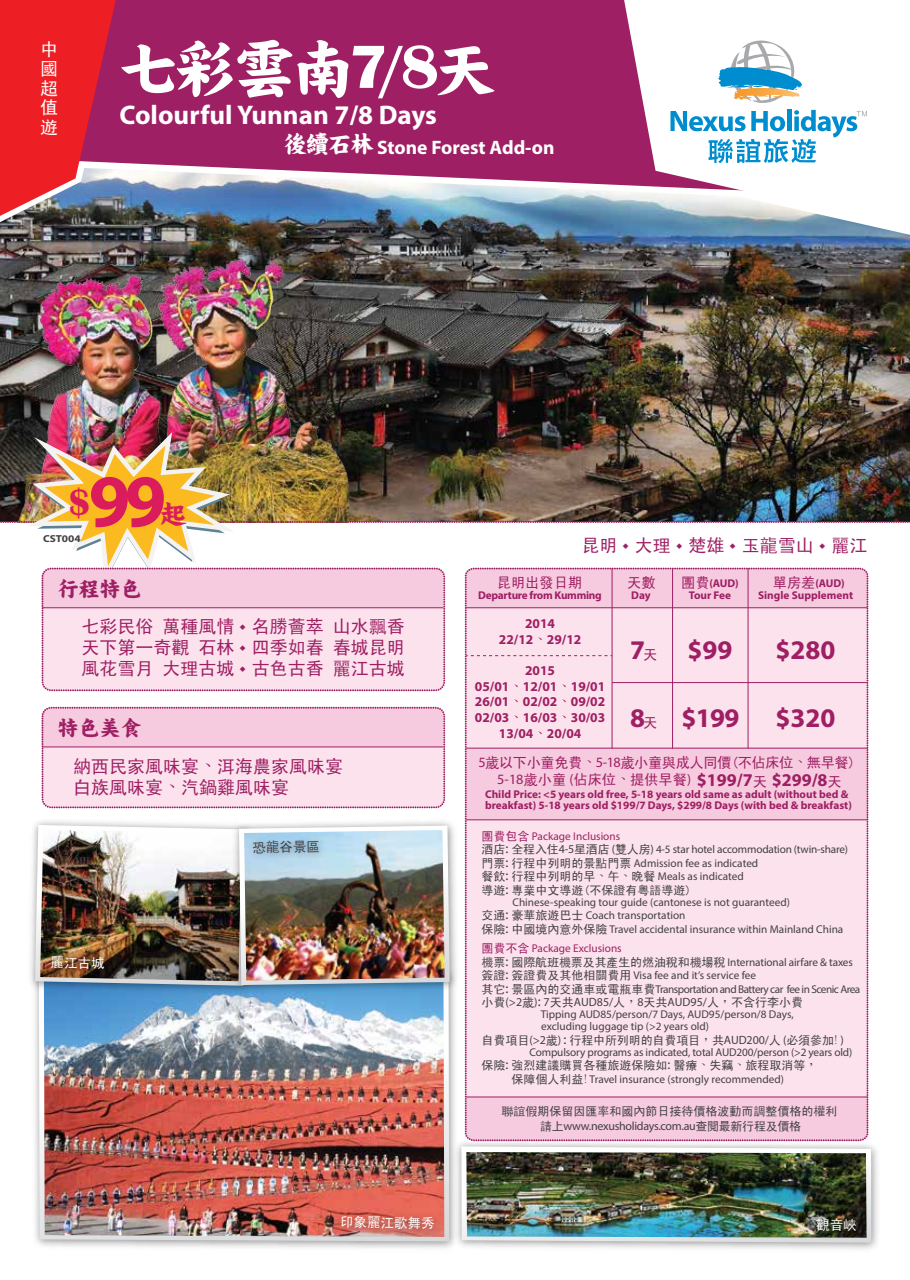
<style>
.page{position:relative;width:910px;height:1280px;background:#fff}
.page>*{position:absolute;margin:0;border:0;box-sizing:border-box;transform-origin:0 0}
.t1{font:700 75px "Myriad Pro";color:#da1c5c}
.t2{font:63px "DF Kai W14 WIN BF";color:#fff}
.t3{font:700 27px "Myriad Pro";color:#fff}
.t4{font:700 27px "Myriad Pro";color:#9e1f63}
.t5{font:27px "DF Kai W14 WIN BF";color:#da1c5c}
.t6{font:21px "DF Kai W14 WIN BF";color:#9e1f63}
.t7{font:700 19.5px "Myriad Pro";color:#fff}
.t8{font:18px/21px "winman tun 90001";color:#9e1f63}
.t9{font:18px/19.5px "winman tun 90001";color:#fff;text-align:justify}
.t10{font:14.25px/16.2px "winman tun 90001";letter-spacing:-.03em;color:#9e1f63;text-align:center}
.t11{font:700 13.5px/15.8px "Myriad Pro";color:#9e1f63;text-align:center}
.t12{font:13.5px "winman tun 90001";color:#fff}
.t13{font:13.5px "winman tun 90001";color:#414042}
.t14{font:12px "winman tun 90001";color:#414042}
.t15{font:12px "Myriad Pro";color:#414042}
.t16{font:12px "Myriad Pro";letter-spacing:-.025em;color:#414042}
.t17{font:11.25px/13.5px "Myriad Pro";color:#414042}
.t18{font:700 11.25px/11.2px "Myriad Pro";color:#9e1f63}
.t19{font:700 11.25px "Myriad Pro";letter-spacing:-.025em;color:#9e1f63}
.t20{font:700 10.2px "Myriad Pro";color:#414042;scale:1.11 1}
.s1{font-family:"Britannic";font-weight:700}
.s2{font-family:"Adobe Ming Std";font-weight:300}
.s3{font-family:"winman tun 90001";font-weight:400;font-size:14.25px}
.s4{font-family:"Myriad Pro"}
.s5{font-family:"Myriad Pro";font-weight:700;font-size:18px}
.s6{font-family:"winman tun 90001";font-size:12px;color:#9e1f63}
.s7{color:#9e1f63}
.s8{font-family:"winman tun 90001";font-size:12px}
.s9{font-size:14.25px}
.s10{font-size:12px}
.s11{font-family:"Adobe Ming Std";font-weight:300;font-size:12px}
.s12{font-family:"Myriad Pro";font-size:14.25px}
.s13{font-family:"winman tun 90001"}
</style>
<div class="page">
<img style="left:0;top:231px;width:910px;height:195px">
<img style="left:17px;top:259px;width:335px;height:167px">
<svg style="left:612px;top:231px;width:298px;height:8px;background:#537fab"></svg>
<img style="left:0;top:191px;width:621px;height:40px">
<svg style="left:119px;top:0;width:502px;height:191px;background:#a3306e"></svg>
<svg style="left:621px;top:0;width:289px;height:233px"></svg>
<svg style="left:0;top:0;width:119px;height:224px;background:#cf3240"></svg>
<svg style="left:670px;top:38px;width:197px;height:125px"></svg>
<img style="left:0;top:426px;width:910px;height:817px">
<h3 class="t9" style="left:40px;top:40px;width:19px">中國超值遊</h3>
<h2 class="t2" style="left:116px;top:37px;width:383px">七彩雲南<span class="s1">7/8</span>天</h2>
<h3 class="t3" style="left:119px;top:97px;width:319px">Colourful Yunnan 7/8 Days</h3>
<h3 class="t7" style="left:283px;top:135px;width:273px"><sup>後續石林</sup>Stone Forest Add-on</h3>
<h1 class="t1" style="left:68px;top:452px;width:100px"><sup>$</sup>99</h1>
<h3 class="t5" style="left:160px;top:500px;width:28px">起</h3>
<p class="t20" style="left:43px;top:532px;width:35px">CST004</p>
<h3 class="t6" style="left:57px;top:578px;width:86px">行程特色</h3>
<h3 class="t8" style="left:81px;top:617px;width:325px;text-align:justify">七彩民俗 萬種風情 名勝薈萃 山水飄香天下第一奇觀 石林 四季如春 春城昆明風花雪月 大理古城 古色古香 麗江古城</h3>
<h3 class="t6" style="left:57px;top:717px;width:85px">特色美食</h3>
<h3 class="t8" style="left:73px;top:756px;width:271px">納西民家風味宴<span class="s2">、</span>洱海農家風味宴白族風味宴<span class="s2">、</span>汽鍋雞風味宴</h3>
<p class="t12" style="left:51px;top:955px;width:55px;rotate:1deg">麗江古城</p>
<p class="t13" style="left:252px;top:841px;width:69px;rotate:-1deg">恐龍谷景區</p>
<p class="t12" style="left:340px;top:1215px;width:96px;rotate:1deg">印象麗江歌舞秀</p>
<h3 class="t8" style="left:581px;top:535px;width:287px">昆明 大理 楚雄 玉龍雪山 麗江</h3>
<p class="t10" style="left:497px;top:575px;width:87px">昆明出發日期</p>
<p class="t19" style="left:478px;top:588px;width:125px">Departure from Kumming</p>
<p class="t11" style="left:499px;top:615px;width:84px">2014<br>22/12<span class="s2">、</span>29/12</p>
<p class="t11" style="left:475px;top:662px;width:132px">2015<br>05/01<span class="s2">、</span>12/01<span class="s2">、</span>19/01<br>26/01<span class="s2">、</span>02/02<span class="s2">、</span>09/02<br>02/03<span class="s2">、</span>16/03<span class="s2">、</span>30/03<br>13/04<span class="s2">、</span>20/04</p>
<p class="t10" style="left:627px;top:575px;width:30px">天數</p>
<p class="t18" style="left:631px;top:589px;width:21px">Day</p>
<p class="t18" style="left:681px;top:578px;width:59px"><span class="s3">團費</span>(AUD)</p>
<p class="t18" style="left:773px;top:578px;width:73px"><span class="s3">單房差</span>(AUD)</p>
<p class="t18" style="left:689px;top:589px;width:44px">Tour Fee</p>
<p class="t18" style="left:758px;top:589px;width:97px">Single Supplement</p>
<h3 class="t4" style="left:630px;top:632px;width:104px">7<span class="s3">天</span> $99</h3>
<h3 class="t4" style="left:776px;top:632px;width:61px">$280</h3>
<h3 class="t4" style="left:630px;top:701px;width:111px">8<span class="s3">天</span> $199</h3>
<h3 class="t4" style="left:776px;top:701px;width:61px">$320</h3>
<p class="t10" style="left:478px;top:755px;width:379px"><span class="s4">5</span>歲以下小童免費<span class="s2">、</span><span class="s4">5-18</span>歲小童與成人同價(不佔床位<span class="s2">、</span>無早餐)<br><span class="s4">5-18</span>歲小童 <span class="s4">(</span>佔床位<span class="s2">、</span>提供早餐<span class="s4">)</span> <span class="s5">$199/7</span>天 <span class="s5">$299/8</span>天</p>
<p class="t18" style="left:485px;top:788px;width:368px">Child Price: &lt;5 years old free, 5-18 years old same as adult (without bed &amp; breakfast) 5-18 years old $199/7 Days, $299/8 Days (with bed &amp; breakfast)</p>
<p class="t17" style="left:482px;top:829px;width:368px"><span class="s6">團費包含</span> <span class="s7">Package Inclusions<br></span><span class="s8">酒店</span><span class="s9">:</span> <span class="s8">全程入住</span><span class="s10">4-5</span><span class="s8">星酒店</span> <span class="s10">(</span><span class="s8">雙人房</span><span class="s10">)</span> 4-5 star hotel accommodation (twin-share)<span class="s8">門票</span><span class="s9">:</span> <span class="s8">行程中列明的景點門票</span> Admission fee as indicated<br><span class="s8">餐飲</span><span class="s9">:</span> <span class="s8">行程中列明的早</span><span class="s11">、</span><span class="s8">午</span><span class="s11">、</span><span class="s8">晚餐</span> Meals as indicated</p>
<p class="t14" style="left:482px;top:884px;width:211px">導遊<span class="s12">:</span> 專業中文導遊(不保證有粵語導遊)</p>
<p class="t17" style="left:482px;top:895px;width:363px;text-indent:31px">Chinese-speaking tour guide (cantonese is not guaranteed)<br><span class="s8">交通</span><span class="s9">:</span> <span class="s8">豪華旅遊巴士</span> Coach transportation<br><span class="s8">保險</span><span class="s9">:</span> <span class="s8">中國境內意外保險</span> Travel accidental insurance within Mainland China</p>
<p class="t17" style="left:482px;top:942px;width:380px"><span class="s6">團費不含</span> <span class="s7">Package Exclusions<br></span><span class="s8">機票</span><span class="s9">:</span> <span class="s8">國際航班機票及其產生的燃油稅和機場稅</span> International airfare &amp; taxes<span class="s8">簽證</span><span class="s9">:</span> <span class="s8">簽證費及其他相關費用</span> Visa fee and it’s service fee<br><span class="s8">其它</span><span class="s9">:</span> <span class="s8">景區內的交通車或電瓶車費</span>Transportation and Battery car fee in Scenic Area</p>
<p class="t15" style="left:482px;top:995px;width:323px"><span class="s13">小費</span>(&gt;2<span class="s13">歲</span>)<span class="s9">:</span> 7<span class="s13">天共</span>AUD85/<span class="s13">人</span><span class="s2">，</span>8<span class="s13">天共</span>AUD95/<span class="s13">人</span><span class="s2">，</span><span class="s13">不含行李小費</span></p>
<p class="t17" style="left:541px;top:1008px;width:254px;line-height:12px">Tipping AUD85/person/7 Days, AUD95/person/8 Days, excluding luggage tip (&gt;2 years old)</p>
<p class="t14" style="left:482px;top:1034px;width:364px">自費項目<span class="s4">(&gt;2</span>歲<span class="s4">)</span> <span class="s12">:</span> 行程中所列明的自費項目<span class="s2">，</span>共<span class="s4">AUD200/</span>人 <span class="s4">(</span>必須參加<span class="s2">!</span> <span class="s4">)</span></p>
<p class="t17" style="left:530px;top:1045px;width:324px">Compulsory programs as indicated, total AUD200/person (&gt;2 years old)</p>
<p class="t14" style="left:482px;top:1060px;width:337px">保險<span class="s12">:</span> 強烈建議購買各種旅遊保險如<span class="s12">:</span> 醫療<span class="s2">、</span>失竊<span class="s2">、</span>旅程取消等<span class="s2">，</span></p>
<p class="t17" style="left:512px;top:1072px;width:274px"><span class="s8">保障個人利益</span><span class="s11">!</span> Travel insurance (strongly recommended)</p>
<p class="t14" style="left:502px;top:1105px;width:337px">聯誼假期保留因匯率和國內節日接待價格波動而調整價格的權利</p>
<p class="t16" style="left:540px;top:1118px;width:262px"><span class="s13">請上</span>www.nexusholidays.com.au<span class="s13">查閱最新行程及價格</span></p>
</div>
